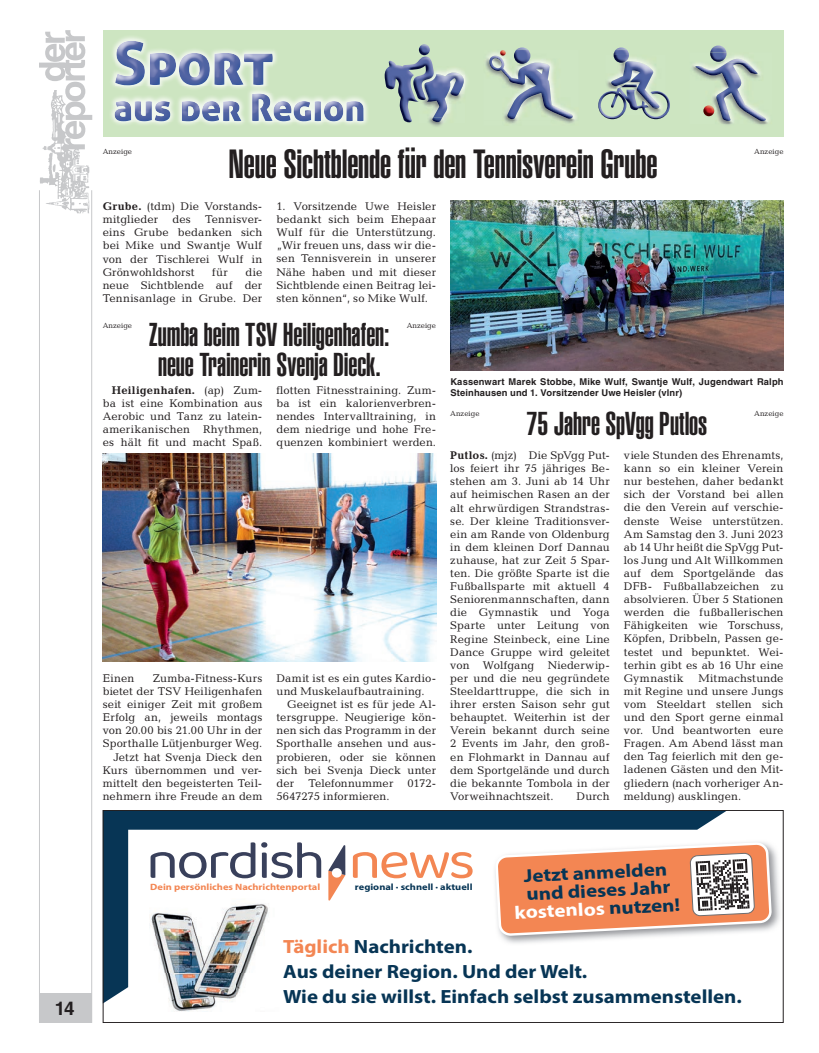
<style>
.page{position:relative;width:819px;height:1053px;background:#fff}
.page>*{position:absolute;margin:0;border:0;box-sizing:border-box;transform-origin:0 0}
.t1{font:40px "Helvetica LT Std Ultra Comp";letter-spacing:-.005em;color:#231f20}
.t2{font:32.5px/30px "Helvetica LT Std Ultra Comp";letter-spacing:-.005em;color:#231f20}
.t3{font:700 19.12px/24.9px "Myriad Pro";color:#073555;scale:1.09 1}
.t4{font:700 18.75px "Helvetica LT Std";color:#231f20}
.t5{font:700 18.38px/18px "Myriad Pro";color:#073555;text-align:center;scale:1.14 1}
.t6{font:11.25px/13.1px "Candida Std";letter-spacing:.01em;color:#231f20;text-align:justify}
.t7{font:700 9.38px/11.2px "Helvetica LT Std";letter-spacing:.015em;color:#231f20}
.t8{font:700 9.12px "Myriad Pro";color:#f38653;scale:1.14 1}
.t9{font:700 9.12px "Myriad Pro";color:#073555;scale:1.14 1}
.t10{font:7.5px "Candida Std";color:#231f20}
.s1{font-weight:700}
.s2{color:#fff}
.s3{color:#f38653}
</style>
<div class="page">
<div style="left:39px;top:993px;width:53px;height:29px;background:#c7c8ca"></div>
<hr style="left:91px;top:190px;width:1px;height:832px;background:#c7c8ca">
<hr style="left:39px;top:190px;width:1px;height:832px;background:#c7c8ca">
<img style="left:39px;top:149px;width:51px;height:65px">
<svg style="left:39px;top:30px;width:53px;height:119px"></svg>
<img style="left:172px;top:1003px;width:44px;height:8px">
<svg style="left:105px;top:812px;width:620px;height:191px"></svg>
<svg style="left:150px;top:842px;width:105px;height:36px"></svg>
<svg style="left:261px;top:842px;width:60px;height:36px"></svg>
<svg style="left:353px;top:852px;width:119px;height:26px"></svg>
<svg style="left:328px;top:844px;width:17px;height:56px"></svg>
<img style="left:492px;top:839px;width:288px;height:106px">
<svg style="left:496px;top:843px;width:274px;height:91px"></svg>
<div style="left:103px;top:810px;width:680px;height:212px;border:1px solid #231f20"></div>
<div style="left:103px;top:30px;width:680px;height:106px;background:#cde5c1"></div>
<img style="left:111px;top:37px;width:257px;height:88px">
<img style="left:115px;top:41px;width:158px;height:44px">
<img style="left:115px;top:93px;width:248px;height:28px">
<svg style="left:712px;top:45px;width:12px;height:3px"></svg>
<img style="left:710px;top:48px;width:16px;height:4px">
<img style="left:692px;top:52px;width:78px;height:73px">
<img style="left:695px;top:63px;width:70px;height:58px">
<svg style="left:727px;top:59px;width:31px;height:15px"></svg>
<svg style="left:713px;top:70px;width:3px;height:6px"></svg>
<svg style="left:703px;top:105px;width:11px;height:11px"></svg>
<svg style="left:616px;top:47px;width:10px;height:3px"></svg>
<img style="left:613px;top:50px;width:16px;height:5px">
<img style="left:606px;top:55px;width:40px;height:32px">
<img style="left:611px;top:61px;width:45px;height:26px">
<img style="left:598px;top:87px;width:72px;height:31px">
<svg style="left:621px;top:85px;width:15px;height:2px"></svg>
<img style="left:505px;top:121px;width:69px;height:3px">
<img style="left:485px;top:51px;width:92px;height:70px">
<img style="left:489px;top:56px;width:83px;height:63px">
<svg style="left:516px;top:47px;width:11px;height:3px"></svg>
<img style="left:514px;top:50px;width:16px;height:14px">
<svg style="left:491px;top:50px;width:14px;height:22px"></svg>
<svg style="left:419px;top:44px;width:11px;height:11px"></svg>
<img style="left:465px;top:75px;width:2px;height:12px">
<img style="left:429px;top:68px;width:36px;height:59px">
<img style="left:446px;top:72px;width:15px;height:3px">
<img style="left:433px;top:75px;width:31px;height:42px">
<svg style="left:434px;top:74px;width:13px;height:5px"></svg>
<svg style="left:433px;top:107px;width:9px;height:15px"></svg>
<img style="left:384px;top:57px;width:49px;height:65px">
<img style="left:450px;top:200px;width:333px;height:170px">
<img style="left:103px;top:454px;width:333px;height:207px">
<p class="t4" style="left:55px;top:996px;width:21px">14</p>
<p class="t1" style="left:228px;top:141px;width:430px">Neue Sichtblende für den Tennisverein Grube</p>
<p class="t10" style="left:103px;top:147px;width:31px">Anzeige</p>
<p class="t10" style="left:754px;top:147px;width:31px">Anzeige</p>
<p class="t6" style="left:276px;top:200px;width:161px">1. Vorsitzende Uwe Heisler bedankt sich beim Ehepaar Wulf für die Unterstützung. „Wir freuen uns, dass wir die&shy;sen Tennisverein in unserer Nähe haben und mit dieser Sichtblende einen Beitrag lei&shy;sten können“, so Mike Wulf.</p>
<p class="t2" style="left:149px;top:320px;width:242px">Zumba beim TSV Heiligenhafen: neue Trainerin Svenja Dieck.</p>
<p class="t6" style="left:103px;top:383px;width:161px;text-indent:9px"><span class="s1">Heiligenhafen.</span> (ap) Zum&shy;ba ist eine Kombination aus Aerobic und Tanz zu latein&shy;amerikanischen Rhythmen, es hält fit und macht Spaß.</p>
<p class="t6" style="left:103px;top:200px;width:161px"><span class="s1">Grube.</span> (tdm) Die Vorstands&shy;mitglieder</p>
<p class="t6" style="left:172px;top:213px;width:20px">des</p>
<p class="t6" style="left:103px;top:213px;width:161px;text-indent:102px">Tennisver&shy;eins Grube bedanken sich bei Mike und Swantje Wulf von der Tischlerei Wulf in Grönwohldshorst</p>
<p class="t6" style="left:103px;top:265px;width:161px;text-indent:143px">die neue Sichtblende auf der Tennisanlage in Grube. Der</p>
<p class="t6" style="left:212px;top:265px;width:17px">für</p>
<p class="t10" style="left:103px;top:321px;width:31px">Anzeige</p>
<p class="t10" style="left:407px;top:321px;width:31px">Anzeige</p>
<p class="t6" style="left:276px;top:383px;width:161px">flotten Fitnesstraining. Zum&shy;ba ist ein kalorienverbren&shy;nendes Intervalltraining, in dem niedrige und hohe Fre&shy;quenzen kombiniert werden.</p>
<p class="t6" style="left:103px;top:671px;width:161px;text-align:right">Zumba-Fitness-Kurs<br>bietet der TSV Heiligenhafen seit einiger Zeit mit großem<br>Erfolg an, jeweils montags von 20.00 bis 21.00 Uhr in der<br>Sporthalle Lütjenburger Weg.<br>Jetzt hat Svenja Dieck den<br>Kurs übernommen und ver&shy;mittelt den begeisterten Teil&shy;nehmern ihre Freude an dem</p>
<p class="t6" style="left:103px;top:671px;width:33px">Einen</p>
<p class="t6" style="left:276px;top:671px;width:161px">Damit ist es ein gutes Kardio-</p>
<p class="t6" style="left:276px;top:684px;width:150px">und Muskelaufbautraining.</p>
<p class="t6" style="left:287px;top:697px;width:150px">Geeignet ist es für jede Al-</p>
<p class="t6" style="left:276px;top:710px;width:161px">tersgruppe. Neugierige kön-</p>
<p class="t6" style="left:276px;top:724px;width:161px">nen sich das Programm in der</p>
<p class="t6" style="left:276px;top:737px;width:161px">Sporthalle ansehen und aus-</p>
<p class="t6" style="left:276px;top:750px;width:161px">probieren, oder sie können</p>
<p class="t6" style="left:276px;top:763px;width:161px">sich bei Svenja Dieck unter</p>
<p class="t6" style="left:276px;top:776px;width:19px">der</p>
<p class="t6" style="left:308px;top:776px;width:86px">Telefonnummer</p>
<p class="t6" style="left:407px;top:776px;width:30px">0172-</p>
<p class="t6" style="left:276px;top:789px;width:115px">5647275 informieren.</p>
<p class="t7" style="left:450px;top:376px;width:335px">Kassenwart Marek Stobbe, Mike Wulf, Swantje Wulf, Jugendwart Ralph<br>Steinhausen und 1. Vorsitzender Uwe Heisler (vlnr)</p>
<p class="t2" style="left:526px;top:408px;width:182px">75 Jahre SpVgg Putlos</p>
<p class="t6" style="left:450px;top:449px;width:161px"><span class="s1">Putlos.</span> (mjz) Die SpVgg Put&shy;los feiert ihr 75 jähriges Be&shy;stehen am 3. Juni ab 14 Uhr auf heimischen Rasen an der alt ehrwürdigen Strandstras&shy;se. Der kleine Traditionsver&shy;ein am Rande von Oldenburg in dem kleinen Dorf Dannau zuhause, hat zur Zeit 5 Spar&shy;ten. Die größte Sparte ist die Fußballsparte mit aktuell 4<br>Seniorenmannschaften, dann die Gymnastik und Yoga Sparte unter Leitung von Regine Steinbeck, eine Line Dance Gruppe wird geleitet von Wolfgang Niederwip&shy;per und die neu gegründete Steeldarttruppe, die sich in ihrer ersten Saison sehr gut behauptet. Weiterhin ist der Verein bekannt durch seine 2 Events im Jahr, den groß&shy;en Flohmarkt in Dannau auf dem Sportgelände und durch die bekannte Tombola in der Vorweihnachtszeit.</p>
<p class="t10" style="left:450px;top:409px;width:31px">Anzeige</p>
<p class="t10" style="left:754px;top:409px;width:31px">Anzeige</p>
<p class="t6" style="left:624px;top:448px;width:161px">viele Stunden des Ehrenamts, kann so ein kleiner Verein nur bestehen, daher bedankt sich der Vorstand bei allen die den Verein auf verschie&shy;denste Weise unterstützen.<br>Am Samstag den 3. Juni 2023 ab 14 Uhr heißt die SpVgg Put&shy;los Jung und Alt Willkommen auf dem Sportgelände das DFB- Fußballabzeichen zu absolvieren. Über 5 Stationen werden die fußballerischen Fähigkeiten wie Torschuss, Köpfen, Dribbeln, Passen ge&shy;testet und bepunktet. Wei&shy;terhin gibt es ab 16 Uhr eine Gymnastik</p>
<p class="t6" style="left:624px;top:671px;width:161px;text-indent:75px">Mitmachstunde mit Regine und unsere Jungs vom Steeldart stellen sich und den Sport gerne einmal vor. Und beantworten eure Fragen. Am Abend lässt man den Tag feierlich mit den ge&shy;ladenen Gästen und den Mit&shy;gliedern (nach vorheriger An&shy;meldung) ausklingen.</p>
<p class="t6" style="left:576px;top:789px;width:35px">Durch</p>
<p class="t8" style="left:150px;top:880px;width:150px">Dein persönliches Nachrichtenportal</p>
<p class="t9" style="left:355px;top:880px;width:105px">regional · schnell · aktuell</p>
<p class="t5" style="left:512px;top:867px;width:147px;rotate:-3deg">Jetzt anmelden und dieses Jahr <span class="s2">kostenlos</span> nutzen!</p>
<p class="t3" style="left:283px;top:933px;width:422px"><span class="s3">Täglich</span> Nachrichten.<br>Aus deiner Region. Und der Welt.<br>Wie du sie willst. Einfach selbst zusammenstellen.</p>
</div>
